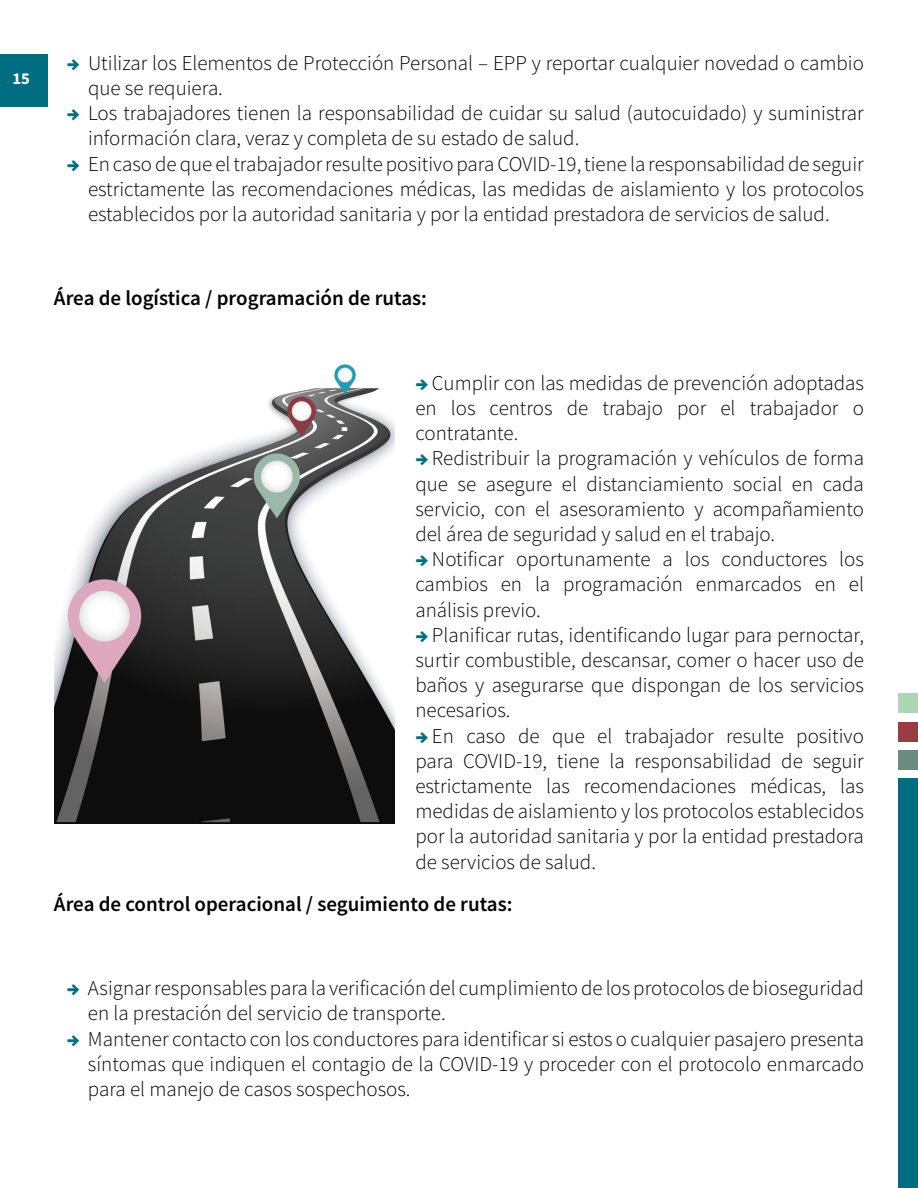
<style>
.page{position:relative;width:918px;height:1188px;background:#fff}
.page>*{position:absolute;margin:0;border:0;box-sizing:border-box;transform-origin:0 0}
.t1{font:300 21px/25.2px "Source Sans Pro";color:#000;text-align:justify}
.t2{font:600 21px "Source Sans Pro";color:#000}
.t3{font:700 16.5px "Source Sans Pro";color:#fff}
.s1{font-weight:900;color:#006e80}
</style>
<div class="page">
<div style="left:0;top:54px;width:48px;height:52px;background:#006e80"></div>
<div style="left:899px;top:779px;width:19px;height:409px;background:#006e80"></div>
<div style="left:899px;top:750px;width:19px;height:20px;background:#6a8b82"></div>
<div style="left:899px;top:722px;width:19px;height:19px;background:#983e41"></div>
<div style="left:899px;top:693px;width:19px;height:20px;background:#add6b5"></div>
<img style="left:54px;top:365px;width:340px;height:458px">
<p class="t3" style="left:12px;top:68px;width:19px">15</p>
<p class="t1" style="left:88px;top:50px;width:778px;text-indent:-21px"><span class="s1">→</span> Utilizar los Elementos de Protección Personal – EPP y reportar cualquier novedad o cambio que se requiera.</p>
<p class="t1" style="left:88px;top:101px;width:777px;text-indent:-21px"><span class="s1">→</span> Los trabajadores tienen la responsabilidad de cuidar su salud (autocuidado) y suministrar información clara, veraz y completa de su estado de salud.</p>
<p class="t1" style="left:88px;top:151px;width:778px;text-indent:-21px"><span class="s1">→</span> En caso de que el trabajador resulte positivo para COVID-19, tiene la responsabilidad de seguir estrictamente las recomendaciones médicas, las medidas de aislamiento y los protocolos establecidos por la autoridad sanitaria y por la entidad prestadora de servicios de salud.</p>
<p class="t2" style="left:54px;top:285px;width:375px">Área de logística / programación de rutas:</p>
<p class="t1" style="left:415px;top:370px;width:450px"><span class="s1">→</span> Cumplir con las medidas de prevención adoptadas en los centros de trabajo por el trabajador o contratante.</p>
<p class="t1" style="left:415px;top:446px;width:450px"><span class="s1">→</span> Redistribuir la programación y vehículos de forma que se asegure el distanciamiento social en cada servicio, con el asesoramiento y acompañamiento del área de seguridad y salud en el trabajo.</p>
<p class="t1" style="left:415px;top:547px;width:450px"><span class="s1">→</span> Notificar oportunamente a los conductores los cambios en la programación enmarcados en el análisis previo.</p>
<p class="t1" style="left:415px;top:622px;width:450px"><span class="s1">→</span> Planificar rutas, identificando lugar para pernoctar, surtir combustible, descansar, comer o hacer uso de baños y asegurarse que dispongan de los servicios necesarios.</p>
<p class="t1" style="left:415px;top:723px;width:450px"><span class="s1">→</span> En caso de que el trabajador resulte positivo para COVID-19, tiene la responsabilidad de seguir estrictamente las recomendaciones médicas, las medidas de aislamiento y los protocolos establecidos por la autoridad sanitaria y por la entidad prestadora de servicios de salud.</p>
<p class="t2" style="left:54px;top:890px;width:460px">Área de control operacional / seguimiento de rutas:</p>
<p class="t1" style="left:88px;top:976px;width:778px;text-indent:-21px"><span class="s1">→</span> Asignar responsables para la verificación del cumplimiento de los protocolos de bioseguridad en la prestación del servicio de transporte.</p>
<p class="t1" style="left:88px;top:1026px;width:778px;text-indent:-21px"><span class="s1">→</span> Mantener contacto con los conductores para identificar si estos o cualquier pasajero presenta síntomas que indiquen el contagio de la COVID-19 y proceder con el protocolo enmarcado para el manejo de casos sospechosos.</p>
</div>
